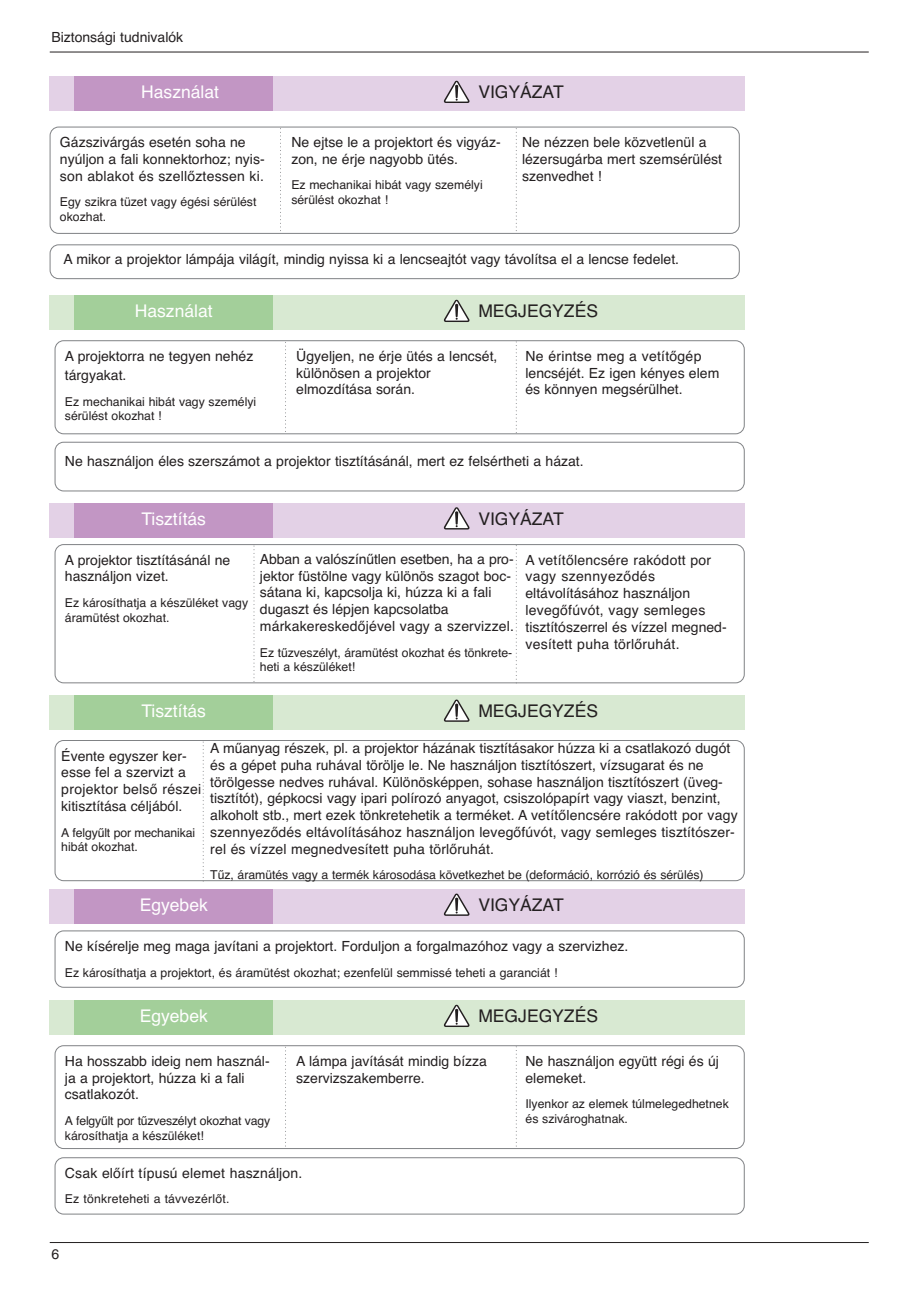
<style>
.page{position:relative;width:918px;height:1295px;background:#fff}
.page>*{position:absolute;margin:0;border:0;box-sizing:border-box;transform-origin:0 0}
.t1{font:17.5px "Helvetica CE";color:#231f20}
.t2{font:17.5px "Helvetica CE";color:#fff}
.t3{font:14px/16.8px "Helvetica CE";color:#231f20}
.t4{font:italic 14px "Helvetica CE";color:#231f20}
.t5{font:14px "Helvetica";color:#231f20}
.t6{font:12.25px/14.7px "Helvetica CE";color:#231f20}
</style>
<div class="page">
<hr style="left:50px;top:52px;width:818px;height:1px;background:#231f20">
<hr style="left:50px;top:1242px;width:818px;height:1px;background:#231f20">
<div style="left:50px;top:296px;width:694px;height:34px;background:#d8e9d2"></div>
<div style="left:74px;top:296px;width:199px;height:34px;background:#a3cf9a"></div>
<svg style="left:443px;top:300px;width:26px;height:22px"></svg>
<div style="left:55px;top:340px;width:689px;height:94px;border:1px solid #808285;border-radius:9px"></div>
<svg style="left:285px;top:342px;width:1px;height:93px"></svg>
<svg style="left:515px;top:345px;width:1px;height:90px"></svg>
<div style="left:50px;top:1001px;width:694px;height:34px;background:#d8e9d2"></div>
<div style="left:74px;top:1001px;width:199px;height:34px;background:#a3cf9a"></div>
<svg style="left:443px;top:1005px;width:26px;height:22px"></svg>
<div style="left:55px;top:1045px;width:689px;height:104px;border:1px solid #808285;border-radius:9px"></div>
<svg style="left:285px;top:1047px;width:1px;height:102px"></svg>
<svg style="left:515px;top:1050px;width:1px;height:99px"></svg>
<div style="left:50px;top:695px;width:694px;height:35px;background:#d8e9d2"></div>
<div style="left:74px;top:695px;width:199px;height:35px;background:#a3cf9a"></div>
<svg style="left:443px;top:700px;width:26px;height:22px"></svg>
<div style="left:55px;top:740px;width:689px;height:141px;border:1px solid #808285;border-radius:9px"></div>
<svg style="left:203px;top:742px;width:1px;height:140px"></svg>
<div style="left:55px;top:442px;width:689px;height:49px;border:1px solid #808285;border-radius:9px"></div>
<div style="left:50px;top:503px;width:694px;height:35px;background:#e3d1e6"></div>
<div style="left:74px;top:503px;width:199px;height:35px;background:#c296c4"></div>
<svg style="left:443px;top:507px;width:26px;height:22px"></svg>
<div style="left:55px;top:544px;width:689px;height:139px;border:1px solid #808285;border-radius:9px"></div>
<svg style="left:253px;top:546px;width:1px;height:136px"></svg>
<svg style="left:515px;top:549px;width:1px;height:135px"></svg>
<div style="left:50px;top:889px;width:694px;height:35px;background:#e3d1e6"></div>
<div style="left:74px;top:889px;width:199px;height:35px;background:#c296c4"></div>
<svg style="left:443px;top:894px;width:26px;height:22px"></svg>
<div style="left:55px;top:930px;width:689px;height:58px;border:1px solid #808285;border-radius:9px"></div>
<div style="left:55px;top:1157px;width:689px;height:57px;border:1px solid #808285;border-radius:9px"></div>
<div style="left:50px;top:127px;width:689px;height:107px;border:1px solid #808285;border-radius:9px"></div>
<svg style="left:280px;top:129px;width:1px;height:105px"></svg>
<svg style="left:515px;top:132px;width:1px;height:102px"></svg>
<div style="left:50px;top:77px;width:694px;height:34px;background:#e3d1e6"></div>
<div style="left:74px;top:77px;width:199px;height:34px;background:#c296c4"></div>
<svg style="left:443px;top:81px;width:26px;height:22px"></svg>
<div style="left:50px;top:244px;width:689px;height:35px;border:1px solid #808285;border-radius:9px"></div>
<p class="t4" style="left:51px;top:31px;width:133px">Biztonsági tudnivalók</p>
<p class="t2" style="left:141px;top:86px;width:79px">Használat</p>
<p class="t1" style="left:478px;top:86px;width:87px">VIGYÁZAT</p>
<p class="t3" style="left:60px;top:135px;width:206px">Gázszivárgás esetén soha ne nyúljon a fali konnektorhoz; nyis&shy;son ablakot és szellőztessen ki.</p>
<p class="t6" style="left:60px;top:196px;width:198px">Egy szikra tüzet vagy égési sérülést okozhat.</p>
<p class="t3" style="left:291px;top:135px;width:211px">Ne ejtse le a projektort és vigyáz&shy;zon, ne érje nagyobb ütés.</p>
<p class="t6" style="left:291px;top:179px;width:193px">Ez mechanikai hibát vagy személyi sérülést okozhat !</p>
<p class="t3" style="left:522px;top:135px;width:201px">Ne nézzen bele közvetlenül a lézersugárba mert szemsérülést szenvedhet !</p>
<p class="t3" style="left:63px;top:252px;width:617px">A mikor a projektor lámpája világít, mindig nyissa ki a lencseajtót vagy távolítsa el a lencse fedelet.</p>
<p class="t2" style="left:135px;top:305px;width:79px">Használat</p>
<p class="t1" style="left:478px;top:305px;width:121px">MEGJEGYZÉS</p>
<p class="t3" style="left:65px;top:348px;width:190px;line-height:19.4px">A projektorra ne tegyen nehéz tárgyakat.</p>
<p class="t6" style="left:65px;top:395px;width:193px">Ez mechanikai hibát vagy személyi sérülést okozhat !</p>
<p class="t3" style="left:296px;top:349px;width:203px">Ügyeljen, ne érje ütés a lencsét, különösen a projektor elmozdítása során.</p>
<p class="t3" style="left:525px;top:349px;width:195px">Ne érintse meg a vetítőgép lencséjét. Ez igen kényes elem és könnyen megsérülhet.</p>
<p class="t3" style="left:65px;top:454px;width:520px">Ne használjon éles szerszámot a projektor tisztításánál, mert ez felsértheti a házat.</p>
<p class="t2" style="left:141px;top:512px;width:66px">Tisztítás</p>
<p class="t1" style="left:478px;top:512px;width:87px">VIGYÁZAT</p>
<p class="t3" style="left:65px;top:553px;width:167px">A projektor tisztításánál ne használjon vizet.</p>
<p class="t6" style="left:65px;top:597px;width:185px">Ez károsíthatja a készüléket vagy áramütést okozhat.</p>
<p class="t3" style="left:260px;top:552px;width:255px">Abban a valószínűtlen esetben, ha a pro&shy;jektor füstölne vagy különös szagot boc&shy;sátana ki, kapcsolja ki, húzza ki a fali dugaszt és lépjen kapcsolatba márkakereskedőjével vagy a szervizzel.</p>
<p class="t6" style="left:260px;top:646px;width:254px">Ez tűzveszélyt, áramütést okozhat és tönkrete&shy;heti a készüléket!</p>
<p class="t3" style="left:525px;top:553px;width:203px">A vetítőlencsére rakódott por vagy szennyeződés eltávolításához használjon levegőfúvót, vagy semleges tisztítószerrel és vízzel megned&shy;vesített puha törlőruhát.</p>
<p class="t2" style="left:141px;top:705px;width:66px">Tisztítás</p>
<p class="t1" style="left:478px;top:705px;width:121px">MEGJEGYZÉS</p>
<p class="t3" style="left:61px;top:749px;width:141px">Évente egyszer ker&shy;esse fel a szervizt a projektor belső részei kitisztítása céljából.</p>
<p class="t6" style="left:61px;top:826px;width:135px">A felgyűlt por mechanikai hibát okozhat.</p>
<p class="t3" style="left:210px;top:741px;width:529px">A műanyag részek, pl. a projektor házának tisztításakor húzza ki a csatlakozó dugót és a gépet puha ruhával törölje le. Ne használjon tisztítószert, vízsugarat és ne törölgesse nedves ruhával. Különösképpen, sohase használjon tisztítószert (üveg&shy;tisztítót), gépkocsi vagy ipari polírozó anyagot, csiszolópapírt vagy viaszt, benzint, alkoholt stb., mert ezek tönkretehetik a terméket. A vetítőlencsére rakódott por vagy szennyeződés eltávolításához használjon levegőfúvót, vagy semleges tisztítószer&shy;rel és vízzel megnedvesített puha törlőruhát.</p>
<p class="t6" style="left:210px;top:869px;width:494px">Tűz, áramütés vagy a termék károsodása következhet be (deformáció, korrózió és sérülés)</p>
<p class="t2" style="left:140px;top:899px;width:70px">Egyebek</p>
<p class="t1" style="left:478px;top:899px;width:87px">VIGYÁZAT</p>
<p class="t3" style="left:65px;top:939px;width:565px">Ne kísérelje meg maga javítani a projektort. Forduljon a forgalmazóhoz vagy a szervizhez.</p>
<p class="t6" style="left:65px;top:966px;width:494px">Ez károsíthatja a projektort, és áramütést okozhat; ezenfelül semmissé teheti a garanciát !</p>
<p class="t2" style="left:140px;top:1010px;width:70px">Egyebek</p>
<p class="t1" style="left:478px;top:1010px;width:121px">MEGJEGYZÉS</p>
<p class="t3" style="left:65px;top:1054px;width:206px">Ha hosszabb ideig nem használ&shy;ja a projektort, húzza ki a fali csatlakozót.</p>
<p class="t6" style="left:65px;top:1114px;width:207px">A felgyűlt por tűzveszélyt okozhat vagy károsíthatja a készüléket!</p>
<p class="t3" style="left:296px;top:1054px;width:192px">A lámpa javítását mindig bízza szervizszakemberre.</p>
<p class="t3" style="left:525px;top:1054px;width:195px">Ne használjon együtt régi és új elemeket.</p>
<p class="t6" style="left:525px;top:1098px;width:205px">Ilyenkor az elemek túlmelegedhetnek és szivároghatnak.</p>
<p class="t3" style="left:65px;top:1166px;width:239px">Csak előírt típusú elemet használjon.</p>
<p class="t6" style="left:65px;top:1193px;width:166px">Ez tönkreteheti a távvezérlőt.</p>
<p class="t5" style="left:51px;top:1249px;width:9px">6</p>
</div>
